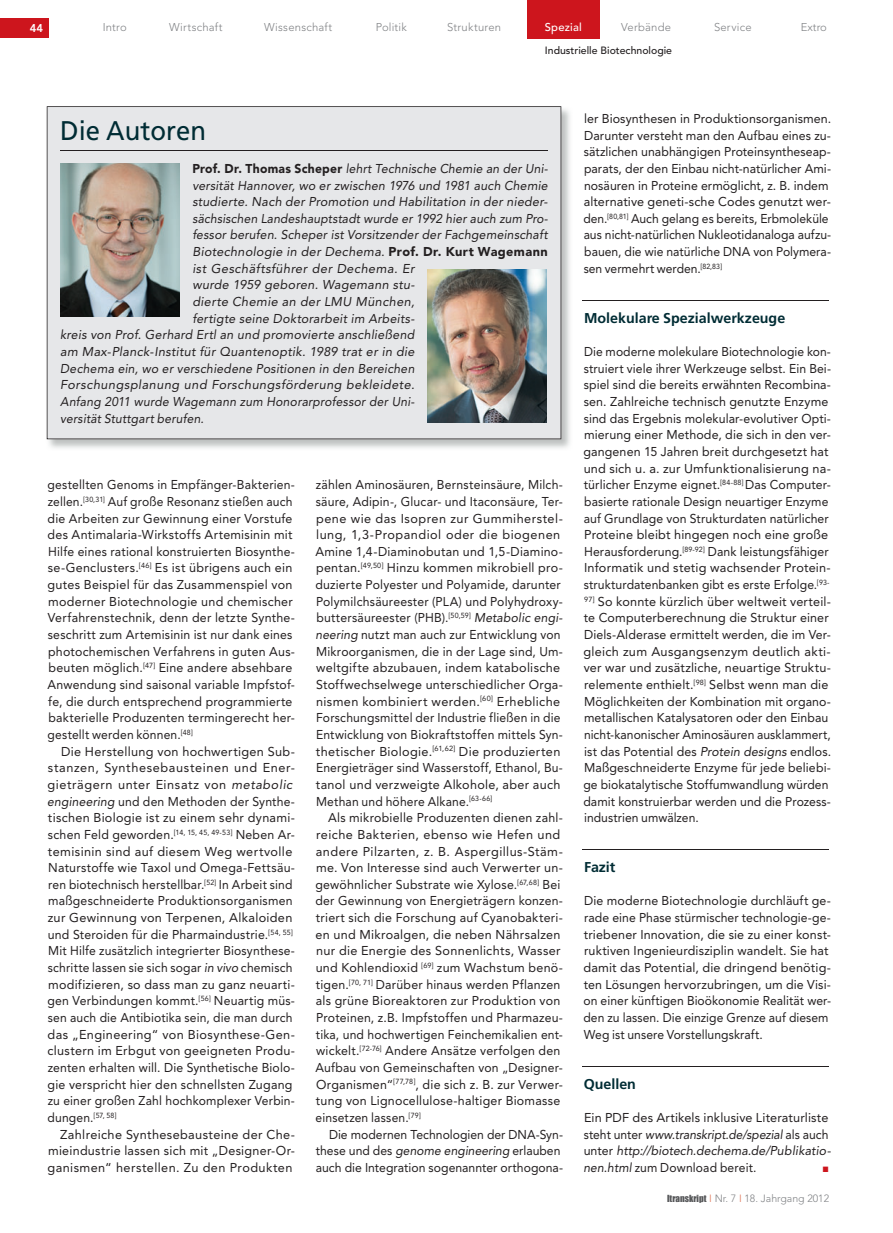
<style>
.page{position:relative;width:893px;height:1233px;background:#fff}
.page>*{position:absolute;margin:0;border:0;box-sizing:border-box;transform-origin:0 0}
.t1{font:27px "Frutiger LT";color:#002c34;scale:.95 1}
.t2{font:700 14.25px "Frutiger LT";color:#002c34}
.t3{font:12.75px/16.6px "Avenir";letter-spacing:.015em;color:#231f20}
.t4{font:12.75px/16.6px "Avenir";letter-spacing:.015em;color:#231f20;scale:.96 1}
.t5{font:12.75px/16.6px "Avenir";letter-spacing:.015em;color:#231f20;scale:.95 1}
.t6{font:italic 12.75px "Avenir";letter-spacing:.02em;color:#231f20}
.t7{font:italic 12.75px "Avenir";letter-spacing:.02em;color:#231f20;scale:.95 1}
.t8{font:italic 12.75px "Avenir";letter-spacing:.02em;color:#231f20;scale:.96 1}
.t9{font:300 11.25px "Avenir";letter-spacing:.02em;color:#808285}
.t10{font:500 11.25px "Avenir";letter-spacing:.02em;color:#fff}
.t11{font:800 11.25px "Avenir";color:#fff}
.t12{font:300 10.5px "Avenir";color:#808285}
.t13{font:500 10.5px "Avenir";color:#231f20}
.s1{font-weight:900;font-style:normal}
.s2{font-style:italic}
.s3{font-family:"Impact";font-weight:400;font-size:9px;color:#57585a}
.s4{color:#e0795d}
</style>
<div class="page">
<div style="left:0;top:19px;width:49px;height:19px;background:#cd151d"></div>
<div style="left:527px;top:0;width:72px;height:38px;background:#cd151d"></div>
<img style="left:46px;top:106px;width:524px;height:342px">
<div style="left:47px;top:106px;width:514px;height:333px;background:#e6e7e9"></div>
<img style="left:61px;top:163px;width:119px;height:153px">
<img style="left:427px;top:270px;width:119px;height:153px">
<hr style="left:582px;top:300px;width:247px;height:1px;background:#231f20">
<hr style="left:582px;top:850px;width:247px;height:1px;background:#231f20">
<hr style="left:582px;top:1066px;width:247px;height:1px;background:#231f20">
<p class="t11" style="left:30px;top:21px;width:15px">44</p>
<p class="t9" style="left:103px;top:21px;width:26px">Intro</p>
<p class="t9" style="left:169px;top:21px;width:55px">Wirtschaft</p>
<p class="t9" style="left:264px;top:21px;width:70px">Wissenschaft</p>
<p class="t9" style="left:376px;top:21px;width:33px">Politik</p>
<p class="t9" style="left:447px;top:21px;width:55px">Strukturen</p>
<p class="t10" style="left:545px;top:21px;width:39px">Spezial</p>
<p class="t9" style="left:621px;top:21px;width:52px">Verbände</p>
<p class="t9" style="left:714px;top:21px;width:39px">Service</p>
<p class="t9" style="left:801px;top:21px;width:28px">Extro</p>
<p class="t13" style="left:545px;top:44px;width:129px">Industrielle Biotechnologie</p>
<h1 class="t1" style="left:60px;top:114px;width:155px">Die Autoren</h1>
<p class="t7" style="left:192px;top:161px;width:376px"><span class="s1">Prof. Dr. Thomas Scheper</span> lehrt Technische Chemie an der Uni-</p>
<p class="t6" style="left:192px;top:178px;width:357px">versität Hannover, wo er zwischen 1976 und 1981 auch Chemie</p>
<p class="t6" style="left:192px;top:194px;width:357px">studierte. Nach der Promotion und Habilitation in der nieder-</p>
<p class="t7" style="left:192px;top:211px;width:376px">sächsischen Landeshauptstadt wurde er 1992 hier auch zum Pro-</p>
<p class="t6" style="left:192px;top:228px;width:357px">fessor berufen. Scheper ist Vorsitzender der Fachgemeinschaft</p>
<p class="t6" style="left:192px;top:244px;width:357px">Biotechnologie in der Dechema. <span class="s1">Prof. Dr. Kurt Wagemann</span></p>
<p class="t6" style="left:192px;top:261px;width:224px">ist Geschäftsführer der Dechema. Er</p>
<p class="t6" style="left:192px;top:278px;width:224px">wurde 1959 geboren. Wagemann stu-</p>
<p class="t6" style="left:192px;top:294px;width:224px">dierte Chemie an der LMU München,</p>
<p class="t6" style="left:192px;top:311px;width:224px">fertigte seine Doktorarbeit im Arbeits-</p>
<p class="t6" style="left:60px;top:328px;width:356px">kreis von Prof. Gerhard Ertl an und promovierte anschließend</p>
<p class="t6" style="left:60px;top:344px;width:356px">am Max-Planck-Institut für Quantenoptik. 1989 trat er in die</p>
<p class="t8" style="left:60px;top:361px;width:371px">Dechema ein, wo er verschiedene Positionen in den Bereichen</p>
<p class="t6" style="left:60px;top:377px;width:356px">Forschungsplanung und Forschungsförderung bekleidete.</p>
<p class="t7" style="left:60px;top:394px;width:374px">Anfang 2011 wurde Wagemann zum Honorarprofessor der Uni-</p>
<p class="t7" style="left:60px;top:411px;width:153px">versität Stuttgart berufen.</p>
<p class="t4" style="left:47px;top:477px;width:259px">gestellten Genoms in Empfänger-Bakterien&shy;zellen.<sup>[30,31]</sup> Auf große Resonanz stießen auch die Arbeiten zur Gewinnung einer Vorstufe des Antimalaria-Wirkstoffs Artemisinin mit Hilfe eines rational konstruierten Biosynthe&shy;se-Genclusters.<sup>[46]</sup> Es ist übrigens auch ein gutes Beispiel für das Zusammenspiel von moderner Biotechnologie und chemischer Verfahrenstechnik, denn der letzte Synthe&shy;seschritt zum Artemisinin ist nur dank eines photochemischen Verfahrens in guten Aus&shy;beuten möglich.<sup>[47]</sup> Eine andere absehbare Anwendung sind saisonal variable Impfstof&shy;fe, die durch entsprechend programmierte bakterielle Produzenten termingerecht her&shy;gestellt werden können.<sup>[48]</sup></p>
<p class="t3" style="left:47px;top:743px;width:249px;text-indent:14px">Die Herstellung von hochwertigen Sub&shy;stanzen, Synthesebausteinen und Ener&shy;gieträgern unter Einsatz von <span class="s2">metabolic engineering</span> und den Methoden der Synthe&shy;tischen Biologie ist zu einem sehr dynami&shy;schen Feld geworden.<sup>[14,</sup> <sup>15,</sup> <sup>45,</sup> <sup>49-53]</sup> Neben Ar&shy;temisinin sind auf diesem Weg wertvolle Naturstoffe wie Taxol und Omega-Fettsäu&shy;ren biotechnisch herstellbar.<sup>[52]</sup> In Arbeit sind maßgeschneiderte Produktionsorganismen zur Gewinnung von Terpenen, Alkaloiden und Steroiden für die Pharmaindustrie.<sup>[54,</sup> <sup>55] </sup>Mit Hilfe zusätzlich integrierter Biosynthese&shy;schritte lassen sie sich sogar <span class="s2">in vivo</span> chemisch modifizieren, so dass man zu ganz neuarti&shy;gen Verbindungen kommt.<sup>[56]</sup> Neuartig müs&shy;sen auch die Antibiotika sein, die man durch das „Engineering“ von Biosynthese-Gen&shy;clustern im Erbgut von geeigneten Produ&shy;zenten erhalten will. Die Synthetische Biolo&shy;gie verspricht hier den schnellsten Zugang zu einer großen Zahl hochkomplexer Verbin&shy;dungen.<sup>[57,</sup> <sup>58]</sup></p>
<p class="t3" style="left:48px;top:1126px;width:249px;text-align:justify;text-indent:13px">Zahlreiche Synthesebausteine der Che&shy;mieindustrie lassen sich mit „Designer-Or&shy;ganismen“ herstellen. Zu den Produkten</p>
<p class="t4" style="left:315px;top:477px;width:259px">zählen Aminosäuren, Bernsteinsäure, Milch&shy;säure, Adipin-, Glucar- und Itaconsäure, Ter&shy;pene wie das Isopren zur Gummiherstel&shy;lung, 1,3-Propandiol oder die biogenen Amine 1,4-Diaminobutan und 1,5-Diamino&shy;pentan.<sup>[49,50]</sup> Hinzu kommen mikrobiell pro&shy;duzierte Polyester und Polyamide, darunter Polymilchsäureester (PLA) und Polyhydroxy&shy;buttersäureester (PHB).<sup>[50,59]</sup> <span class="s2">Metabolic engi&shy;neering</span> nutzt man auch zur Entwicklung von Mikroorganismen, die in der Lage sind, Um&shy;weltgifte abzubauen, indem katabolische Stoffwechselwege unterschiedlicher Orga&shy;nismen kombiniert werden.<sup>[60]</sup> Erhebliche Forschungsmittel der Industrie fließen in die Entwicklung von Biokraftstoffen mittels Syn&shy;thetischer Biologie.<sup>[61,62]</sup> Die produzierten Energieträger sind Wasserstoff, Ethanol, Bu&shy;tanol und verzweigte Alkohole, aber auch Methan und höhere Alkane.<sup>[63-66]</sup></p>
<p class="t3" style="left:315px;top:810px;width:249px;text-indent:13px">Als mikrobielle Produzenten dienen zahl&shy;reiche Bakterien, ebenso wie Hefen und andere Pilzarten, z. B. Aspergillus-Stäm&shy;me. Von Interesse sind auch Verwerter un&shy;gewöhnlicher Substrate wie Xylose.<sup>[67,68]</sup> Bei der Gewinnung von Energieträgern konzen&shy;triert sich die Forschung auf Cyanobakteri&shy;en und Mikroalgen, die neben Nährsalzen nur die Energie des Sonnenlichts, Wasser und Kohlendioxid <sup>[69]</sup> zum Wachstum benö&shy;tigen.<sup>[70,</sup> <sup>71]</sup> Darüber hinaus werden Pflanzen als grüne Bioreaktoren zur Produktion von Proteinen, z.B. Impfstoffen und Pharmazeu&shy;tika, und hochwertigen Feinchemikalien ent&shy;wickelt.<sup>[72-76]</sup> Andere Ansätze verfolgen den Aufbau von Gemeinschaften von „Designer-Organismen“<sup>[77,78]</sup>, die sich z. B. zur Verwer&shy;tung von Lignocellulose-haltiger Biomasse einsetzen lassen.<sup>[79]</sup></p>
<p class="t5" style="left:316px;top:1126px;width:262px;text-indent:13px">Die modernen Technologien der DNA-Syn&shy;these und des <span class="s2">genome engineering</span> erlauben auch die Integration sogenannter orthogona-</p>
<p class="t3" style="left:583px;top:110px;width:249px">ler Biosynthesen in Produktionsorganismen.<br>Darunter versteht man den Aufbau eines zu&shy;sätzlichen unabhängigen Proteinsyntheseap&shy;parats, der den Einbau nicht-natürlicher Ami&shy;nosäuren in Proteine ermöglicht, z. B. indem alternative geneti-sche Codes genutzt wer&shy;den.<sup>[80,81]</sup> Auch gelang es bereits, Erbmoleküle aus nicht-natürlichen Nukleotidanaloga aufzu&shy;bauen, die wie natürliche DNA von Polymera&shy;sen vermehrt werden.<sup>[82,83]</sup></p>
<p class="t2" style="left:584px;top:309px;width:203px">Molekulare Spezialwerkzeuge</p>
<p class="t5" style="left:583px;top:343px;width:262px">Die moderne molekulare Biotechnologie kon&shy;struiert viele ihrer Werkzeuge selbst. Ein Bei&shy;spiel sind die bereits erwähnten Recombina&shy;sen. Zahlreiche technisch genutzte Enzyme sind das Ergebnis molekular-evolutiver Opti&shy;mierung einer Methode, die sich in den ver&shy;gangenen 15 Jahren breit durchgesetzt hat und sich u. a. zur Umfunktionalisierung na&shy;türlicher Enzyme eignet.<sup>[84-88]</sup> Das Computer&shy;basierte rationale Design neuartiger Enzyme auf Grundlage von Strukturdaten natürlicher Proteine bleibt hingegen noch eine große Herausforderung.<sup>[89-92]</sup> Dank leistungsfähiger Informatik und stetig wachsender Protein&shy;strukturdatenbanken gibt es erste Erfolge.<sup>[93- 97]</sup> So konnte kürzlich über weltweit verteil&shy;te Computerberechnung die Struktur einer Diels-Alderase ermittelt werden, die im Ver&shy;gleich zum Ausgangsenzym deutlich akti&shy;ver war und zusätzliche, neuartige Struktu&shy;relemente enthielt.<sup>[98]</sup> Selbst wenn man die Möglichkeiten der Kombination mit organo&shy;metallischen Katalysatoren oder den Einbau nicht-kanonischer Aminosäuren ausklammert, ist das Potential des <span class="s2">Protein designs</span> endlos.<br>Maßgeschneiderte Enzyme für jede beliebi&shy;ge biokatalytische Stoffumwandlung würden damit konstruierbar werden und die Prozess&shy;industrien umwälzen.</p>
<p class="t2" style="left:584px;top:859px;width:33px">Fazit</p>
<p class="t3" style="left:583px;top:893px;width:249px">Die moderne Biotechnologie durchläuft ge&shy;rade eine Phase stürmischer technologie-ge&shy;triebener Innovation, die sie zu einer konst&shy;ruktiven Ingenieurdisziplin wandelt. Sie hat damit das Potential, die dringend benötig&shy;ten Lösungen hervorzubringen, um die Visi&shy;on einer künftigen Bioökonomie Realität wer&shy;den zu lassen. Die einzige Grenze auf diesem Weg ist unsere Vorstellungskraft.</p>
<p class="t2" style="left:584px;top:1075px;width:54px">Quellen</p>
<p class="t3" style="left:583px;top:1109px;width:249px">Ein PDF des Artikels inklusive Literaturliste steht unter <span class="s2">www.transkript.de/spezial</span> als auch unter <span class="s2">http://biotech.dechema.de/Publikatio&shy;nen.html</span> zum Download bereit.</p>
<p class="t12" style="left:667px;top:1193px;width:164px"><span class="s3">Itranskript</span> <span class="s4">I</span> Nr. 7 <span class="s4">I</span> 18. Jahrgang 2012</p>
</div>
